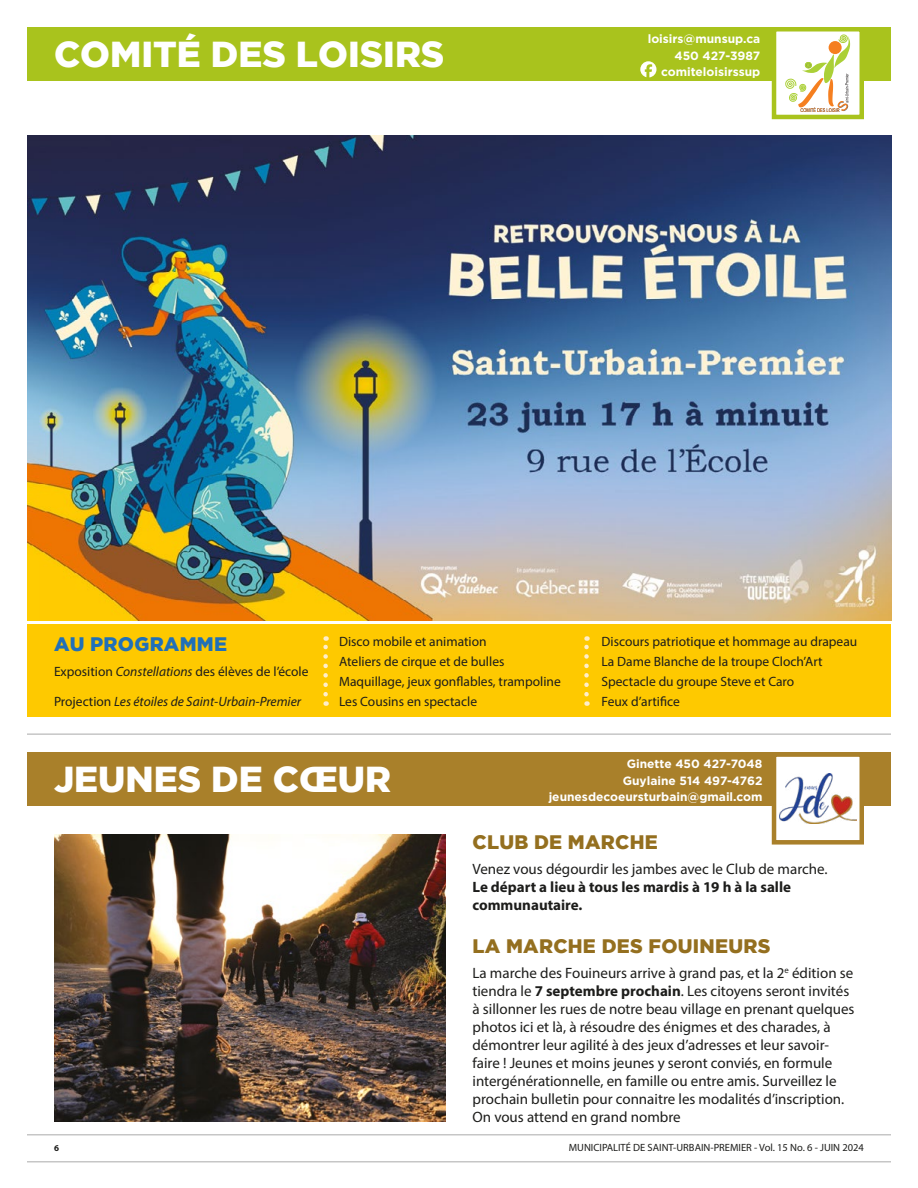
<style>
.page{position:relative;width:918px;height:1188px;background:#fff}
.page>*{position:absolute;margin:0;border:0;box-sizing:border-box;transform-origin:0 0}
.t1{font:900 36px "Gotham";color:#fff}
.t2{font:900 19.5px "Gotham";letter-spacing:.015em;color:#946f1f}
.t3{font:900 19.5px "Gotham";letter-spacing:.015em;color:#2170b8}
.t4{font:15px/18px "Myriad Pro";color:#1d1d1b}
.t5{font:700 15px/18px "Myriad Pro";color:#1d1d1b}
.t6{font:13.5px/19.6px "Myriad Pro";color:#1d1d1b}
.t7{font:italic 13.5px "Myriad Pro";color:#1d1d1b}
.t8{font:700 12px/16.5px "Gotham";color:#fff;text-align:right}
.t9{font:10.5px "Myriad Pro";color:#1d1d1b}
.t10{font:700 9px "Myriad Pro";color:#1d1d1b}
.s1{font-style:italic}
.s2{font-style:normal}
.s3{font-weight:700}
</style>
<div class="page">
<hr style="left:27px;top:1161px;width:864px;height:1px;background:#c6c6c6">
<hr style="left:27px;top:1134px;width:864px;height:2px;background:#c6c6c6">
<div style="left:27px;top:624px;width:864px;height:93px;background:#fec900"></div>
<div style="left:27px;top:27px;width:864px;height:54px;background:#a9c31d"></div>
<div style="left:772px;top:27px;width:92px;height:92px;background:#fff;border:4px solid #a9c31d"></div>
<svg style="left:786px;top:35px;width:64px;height:76px"></svg>
<svg style="left:640px;top:61px;width:17px;height:16px"></svg>
<div style="left:27px;top:752px;width:864px;height:54px;background:#a9802a"></div>
<div style="left:772px;top:752px;width:92px;height:93px;background:#fff;border:4px solid #a9802a"></div>
<img style="left:779px;top:773px;width:78px;height:50px">
<img style="left:54px;top:835px;width:392px;height:286px">
<img style="left:27px;top:135px;width:864px;height:486px">
<hr style="left:27px;top:733px;width:864px;height:2px;background:#c6c6c6">
<svg style="left:584px;top:636px;width:5px;height:58px"></svg>
<svg style="left:323px;top:636px;width:5px;height:58px"></svg>
<h1 class="t1" style="left:54px;top:34px;width:392px">COMITÉ DES LOISIRS</h1>
<p class="t8" style="left:648px;top:30px;width:114px">loisirs@munsup.ca<br>450 427-3987 comiteloisirssup</p>
<h2 class="t3" style="left:54px;top:632px;width:175px">AU PROGRAMME</h2>
<p class="t6" style="left:339px;top:632px;width:223px">Disco mobile et animation<br>Ateliers de cirque et de bulles<br>Maquillage, jeux gonflables, trampoline<br>Les Cousins en spectacle</p>
<p class="t6" style="left:602px;top:632px;width:257px">Discours patriotique et hommage au drapeau<br>La Dame Blanche de la troupe Cloch’Art<br>Spectacle du groupe Steve et Caro<br>Feux d’artifice</p>
<p class="t6" style="left:54px;top:662px;width:256px">Exposition <span class="s1">Constellations</span> des élèves de l’école</p>
<p class="t7" style="left:54px;top:693px;width:249px"><span class="s2">Projection</span> Les étoiles de Saint-Urbain-Premier</p>
<h1 class="t1" style="left:54px;top:759px;width:339px">JEUNES DE CŒUR</h1>
<p class="t8" style="left:623px;top:756px;width:141px;text-align:center">Ginette 450 427-7048<br>Guylaine 514 497-4762</p>
<p class="t8" style="left:549px;top:789px;width:215px">jeunesdecoeursturbain@gmail.com</p>
<h2 class="t2" style="left:473px;top:831px;width:187px">CLUB DE MARCHE</h2>
<p class="t4" style="left:472px;top:860px;width:357px">Venez vous dégourdir les jambes avec le Club de marche.</p>
<p class="t5" style="left:472px;top:877px;width:320px">Le départ a lieu à tous les mardis à 19 h à la salle communautaire.</p>
<h2 class="t2" style="left:473px;top:935px;width:299px">LA MARCHE DES FOUINEURS</h2>
<p class="t4" style="left:472px;top:964px;width:384px">La marche des Fouineurs arrive à grand pas, et la 2<sup>e</sup> édition se tiendra le <span class="s3">7 septembre prochain</span>. Les citoyens seront invités à sillonner les rues de notre beau village en prenant quelques photos ici et là, à résoudre des énigmes et des charades, à démontrer leur agilité à des jeux d’adresses et leur savoir&shy;faire ! Jeunes et moins jeunes y seront conviés, en formule intergénérationnelle, en famille ou entre amis. Surveillez le prochain bulletin pour connaitre les modalités d’inscription.<br>On vous attend en grand nombre</p>
<p class="t10" style="left:54px;top:1142px;width:6px">6</p>
<p class="t9" style="left:569px;top:1141px;width:297px">MUNICIPALITÉ DE SAINT-URBAIN-PREMIER - Vol. 15 No. 6 - JUIN 2024</p>
</div>
